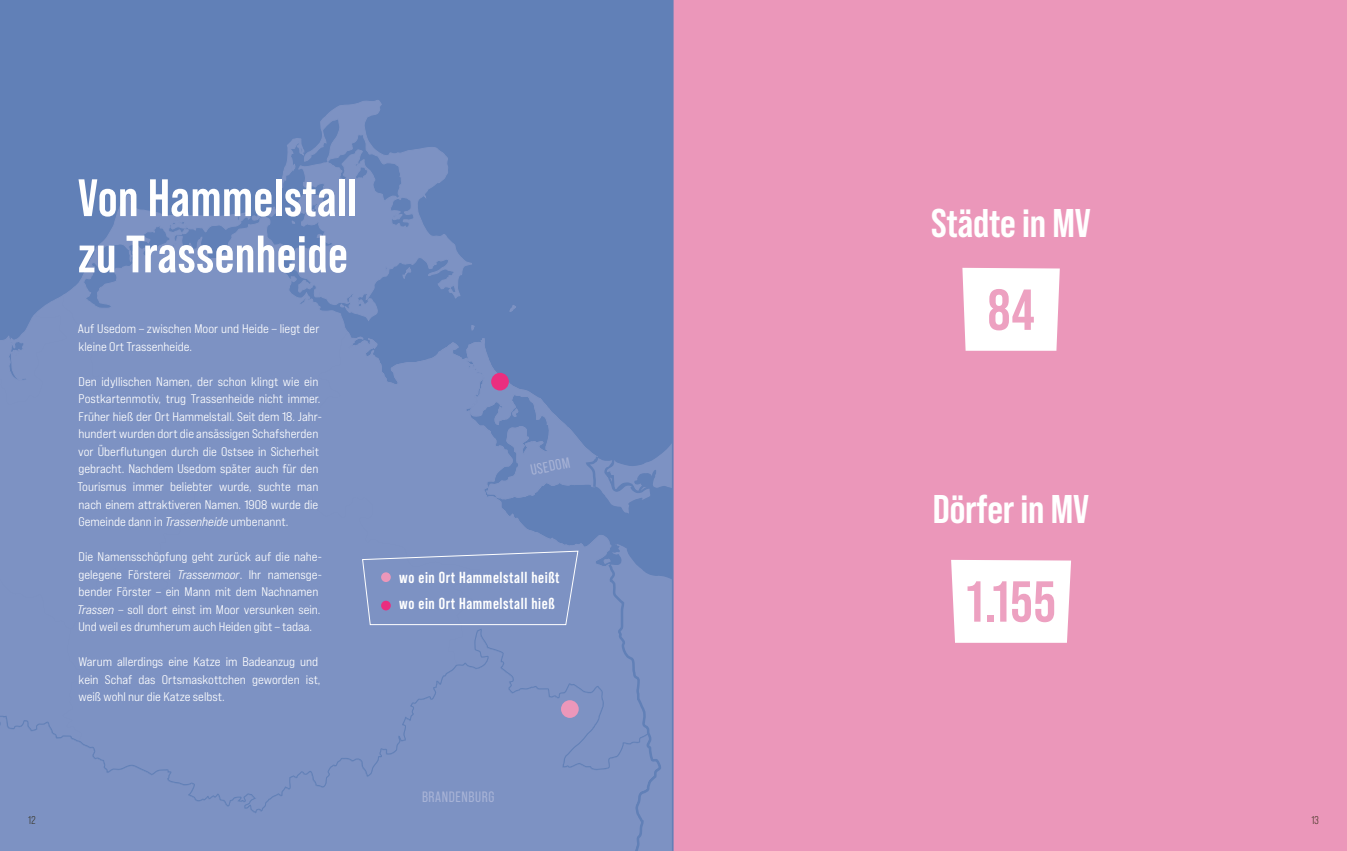
<style>
.page{position:relative;width:1347px;height:851px;background:#fff}
.page>*{position:absolute;margin:0;border:0;box-sizing:border-box;transform-origin:0 0}
.t1{font:700 57.62px "Bebas Neue Pro";color:#eda1c1}
.t2{font:700 52.5px/56.2px "Bebas Neue Pro";letter-spacing:.01em;color:#fff}
.t3{font:700 40px "Bebas Neue Pro";letter-spacing:-.005em;color:#fff;scale:1.05 1}
.t4{font:700 16px "Bebas Neue Pro";letter-spacing:.04em;color:#fff}
.t5{font:15px "Bebas Neue Pro";letter-spacing:.04em;color:#a8b3d6}
.t6{font:12.5px/17.5px "Bebas Neue Pro Exp Md";color:#fff}
.t7{font:11.25px "Bebas Neue Pro";color:#2f2912}
.s1{font-family:"Bebas Neue Pro Exp Md It"}
</style>
<div class="page">
<div style="left:670px;top:0;width:676px;height:850px;background:#eb97ba"></div>
<div style="left:0;top:0;width:673px;height:441px;background:#6180b7"></div>
<svg style="left:62px;top:100px;width:410px;height:323px;background:#6c87bc"></svg>
<svg style="left:257px;top:305px;width:391px;height:323px;background:#6f89bd"></svg>
<div style="left:211px;top:423px;width:269px;height:205px;background:#7d92c3"></div>
<div style="left:0;top:294px;width:211px;height:334px;background:#7d92c3"></div>
<svg style="left:0;top:315px;width:67px;height:91px;background:#798fc1"></svg>
<div style="left:0;top:521px;width:87px;height:107px;background:#7d92c3"></div>
<div style="left:0;top:628px;width:585px;height:222px;background:#7d92c3"></div>
<svg style="left:585px;top:441px;width:88px;height:409px;background:#768dc0"></svg>
<div style="left:561px;top:700px;width:18px;height:17px;background:#eb97ba;border-radius:50%"></div>
<div style="left:491px;top:373px;width:18px;height:17px;background:#ea2e7f;border-radius:50%"></div>
<div style="left:362px;top:550px;width:216px;height:75px;background:#7d92c3"></div>
<div style="left:951px;top:559px;width:120px;height:83px;background:#fff"></div>
<div style="left:962px;top:268px;width:97px;height:83px;background:#fff"></div>
<h2 class="t2" style="left:78px;top:169px;width:281px">Von Hammelstall zu Trassenheide</h2>
<p class="t6" style="left:78px;top:320px;width:243px">Auf Usedom – zwischen Moor und Heide – liegt der kleine Ort Trassenheide.</p>
<p class="t6" style="left:77px;top:372px;width:246px">Den idyllischen Namen, der schon klingt wie ein Postkartenmotiv, trug Trassenheide nicht immer.<br>Früher hieß der Ort Hammelstall. Seit dem 18. Jahr&shy;hundert wurden dort die ansässigen Schafsherden vor Überflutungen durch die Ostsee in Sicherheit gebracht. Nachdem Usedom später auch für den Tourismus immer beliebter wurde, suchte man nach einem attraktiveren Namen. 1908 wurde die Gemeinde dann in <span class="s1">Trassenheide</span> umbenannt.</p>
<p class="t6" style="left:77px;top:547px;width:246px">Die Namensschöpfung geht zurück auf die nahe&shy;gelegene Försterei <span class="s1">Trassenmoor</span>. Ihr namensge&shy;bender Förster – ein Mann mit dem Nachnamen <span class="s1">Trassen</span> – soll dort einst im Moor versunken sein.<br>Und weil es drumherum auch Heiden gibt – tadaa.</p>
<p class="t6" style="left:78px;top:652px;width:244px">Warum allerdings eine Katze im Badeanzug und kein Schaf das Ortsmaskottchen geworden ist, weiß wohl nur die Katze selbst.</p>
<p class="t5" style="left:529px;top:461px;width:41px;rotate:-11deg">USEDOM</p>
<p class="t4" style="left:399px;top:568px;width:162px">wo ein Ort Hammelstall heißt</p>
<p class="t4" style="left:399px;top:594px;width:157px">wo ein Ort Hammelstall hieß</p>
<p class="t5" style="left:422px;top:788px;width:74px">BRANDENBURG</p>
<h3 class="t3" style="left:931px;top:200px;width:154px">Städte in MV</h3>
<h1 class="t1" style="left:987px;top:277px;width:48px">84</h1>
<h3 class="t3" style="left:933px;top:486px;width:150px">Dörfer in MV</h3>
<h1 class="t1" style="left:966px;top:568px;width:91px">1.155</h1>
<p class="t7" style="left:28px;top:813px;width:9px">12</p>
<p class="t7" style="left:1311px;top:813px;width:9px">13</p>
</div>
